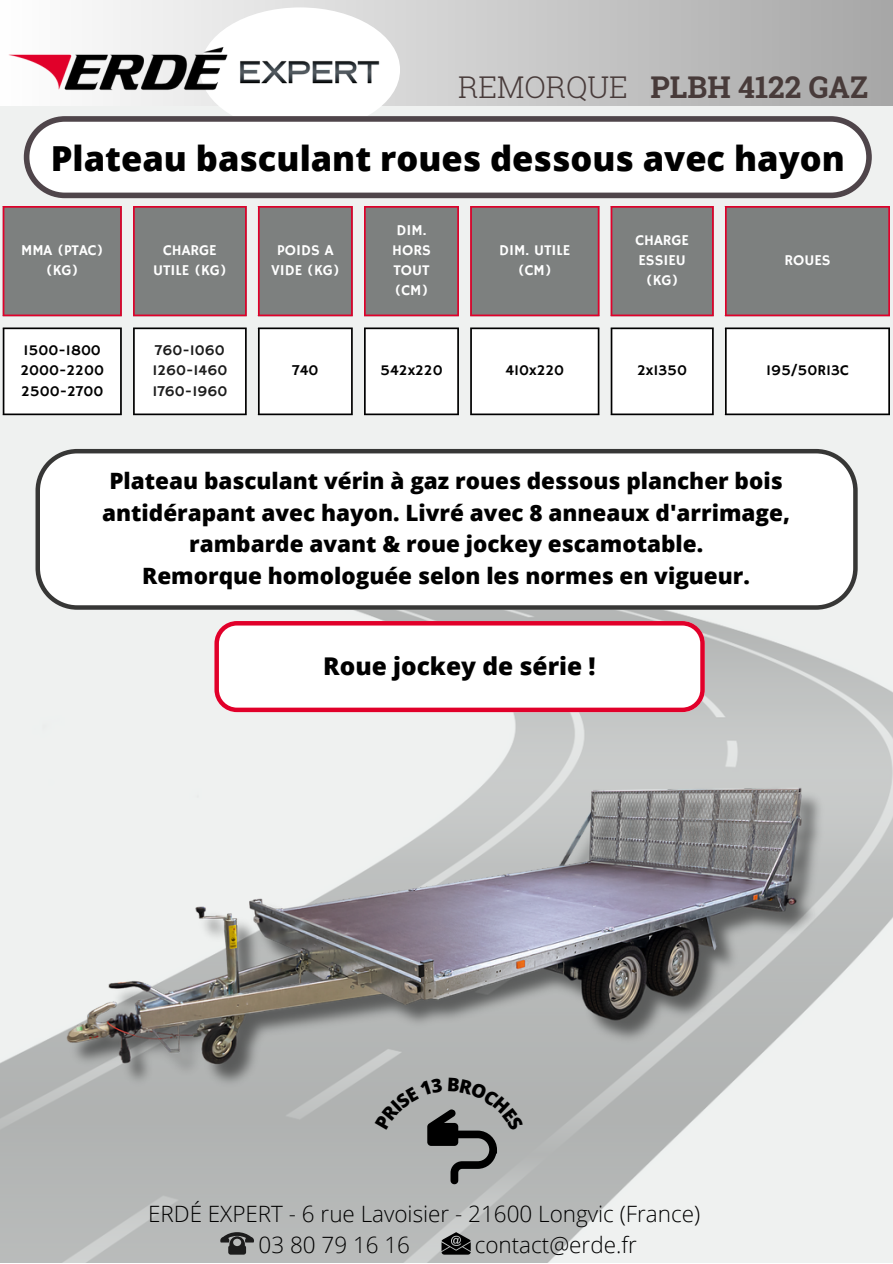
<style>
.page{position:relative;width:893px;height:1264px;background:#fff}
.page>*{position:absolute;margin:0;border:0;box-sizing:border-box;transform-origin:0 0}
.t1{font:800 34.5px "Open Sans";color:#000}
.t2{font:700 30px "Roboto Slab";color:#483b3a}
.t3{font:300 30px "Roboto Slab";color:#483b3a}
.t4{font:800 24.45px "Open Sans";color:#000}
.t5{font:800 22.5px/31.5px "Open Sans";color:#000;text-align:center}
.t6{font:300 22.5px "Open Sans";color:#000}
.t7{font:15px/20.2px "Hammersmith One";color:#fff;text-align:center}
.t8{font:15px/20.2px "Hammersmith One";color:#000}
.t9{font:15px/20.2px "Hammersmith One";color:#1c1c1c}
</style>
<div class="page">
<img style="left:0;top:106px;width:892px;height:1156px">
<div style="left:0;top:0;width:892px;height:106px;background:linear-gradient(to right,#fefefe,#a7a7a7)"></div>
<div style="left:200px;top:7px;width:200px;height:125px;background:#fff;border-radius:50%"></div>
<svg style="left:24px;top:116px;width:847px;height:82px"></svg>
<svg style="left:4px;top:206px;width:884px;height:110px;fill:#7d807f"></svg>
<svg style="left:4px;top:327px;width:884px;height:88px"></svg>
<hr style="left:3px;top:208px;width:1px;height:106px;background:#e1002a">
<hr style="left:120px;top:208px;width:2px;height:106px;background:#e1002a">
<hr style="left:3px;top:206px;width:119px;height:2px;background:#e1002a">
<hr style="left:3px;top:314px;width:119px;height:2px;background:#e1002a">
<hr style="left:133px;top:208px;width:2px;height:106px;background:#e1002a">
<hr style="left:245px;top:208px;width:2px;height:106px;background:#e1002a">
<hr style="left:133px;top:206px;width:114px;height:2px;background:#e1002a">
<hr style="left:133px;top:314px;width:114px;height:2px;background:#e1002a">
<hr style="left:258px;top:208px;width:1px;height:106px;background:#e1002a">
<hr style="left:351px;top:208px;width:2px;height:106px;background:#e1002a">
<hr style="left:258px;top:206px;width:95px;height:2px;background:#e1002a">
<hr style="left:258px;top:314px;width:95px;height:2px;background:#e1002a">
<hr style="left:364px;top:208px;width:1px;height:106px;background:#e1002a">
<hr style="left:457px;top:208px;width:2px;height:106px;background:#e1002a">
<hr style="left:364px;top:206px;width:95px;height:2px;background:#e1002a">
<hr style="left:364px;top:314px;width:95px;height:2px;background:#e1002a">
<hr style="left:470px;top:208px;width:2px;height:106px;background:#e1002a">
<hr style="left:597px;top:208px;width:2px;height:106px;background:#e1002a">
<hr style="left:470px;top:206px;width:129px;height:2px;background:#e1002a">
<hr style="left:470px;top:314px;width:129px;height:2px;background:#e1002a">
<hr style="left:610px;top:208px;width:2px;height:106px;background:#e1002a">
<hr style="left:712px;top:208px;width:1px;height:106px;background:#e1002a">
<hr style="left:610px;top:206px;width:103px;height:2px;background:#e1002a">
<hr style="left:610px;top:314px;width:103px;height:2px;background:#e1002a">
<hr style="left:725px;top:208px;width:1px;height:106px;background:#e1002a">
<hr style="left:888px;top:208px;width:1px;height:106px;background:#e1002a">
<hr style="left:725px;top:206px;width:164px;height:2px;background:#e1002a">
<hr style="left:725px;top:314px;width:164px;height:2px;background:#e1002a">
<hr style="left:3px;top:329px;width:1px;height:84px;background:#000">
<hr style="left:120px;top:329px;width:2px;height:84px;background:#000">
<hr style="left:3px;top:327px;width:119px;height:2px;background:#000">
<hr style="left:3px;top:413px;width:119px;height:2px;background:#000">
<hr style="left:133px;top:329px;width:2px;height:84px;background:#000">
<hr style="left:245px;top:329px;width:2px;height:84px;background:#000">
<hr style="left:133px;top:327px;width:114px;height:2px;background:#000">
<hr style="left:133px;top:413px;width:114px;height:2px;background:#000">
<hr style="left:258px;top:329px;width:1px;height:84px;background:#000">
<hr style="left:351px;top:329px;width:2px;height:84px;background:#000">
<hr style="left:258px;top:327px;width:95px;height:2px;background:#000">
<hr style="left:258px;top:413px;width:95px;height:2px;background:#000">
<hr style="left:364px;top:329px;width:1px;height:84px;background:#000">
<hr style="left:457px;top:329px;width:2px;height:84px;background:#000">
<hr style="left:364px;top:327px;width:95px;height:2px;background:#000">
<hr style="left:364px;top:413px;width:95px;height:2px;background:#000">
<hr style="left:470px;top:329px;width:2px;height:84px;background:#000">
<hr style="left:597px;top:329px;width:2px;height:84px;background:#000">
<hr style="left:470px;top:327px;width:129px;height:2px;background:#000">
<hr style="left:470px;top:413px;width:129px;height:2px;background:#000">
<hr style="left:610px;top:329px;width:2px;height:84px;background:#000">
<hr style="left:712px;top:329px;width:1px;height:84px;background:#000">
<hr style="left:610px;top:327px;width:103px;height:2px;background:#000">
<hr style="left:610px;top:413px;width:103px;height:2px;background:#000">
<hr style="left:725px;top:329px;width:1px;height:84px;background:#000">
<hr style="left:888px;top:329px;width:1px;height:84px;background:#000">
<hr style="left:725px;top:327px;width:164px;height:2px;background:#000">
<hr style="left:725px;top:413px;width:164px;height:2px;background:#000">
<svg style="left:35px;top:449px;width:822px;height:160px"></svg>
<svg style="left:214px;top:621px;width:490px;height:91px"></svg>
<img style="left:0;top:42px;width:399px;height:57px">
<img style="left:38px;top:786px;width:816px;height:306px">
<svg style="left:220px;top:1232px;width:34px;height:22px"></svg>
<svg style="left:441px;top:1232px;width:29px;height:22px"></svg>
<svg style="left:375px;top:1077px;width:149px;height:107px"></svg>
<p class="t3" style="left:458px;top:66px;width:171px">REMORQUE</p>
<p class="t2" style="left:650px;top:66px;width:219px">PLBH 4122 GAZ</p>
<p class="t1" style="left:51px;top:134px;width:795px">Plateau basculant roues dessous avec hayon</p>
<p class="t7" style="left:21px;top:241px;width:84px">MMA (PTAC) (KG)</p>
<p class="t7" style="left:153px;top:241px;width:75px">CHARGE<br>UTILE (KG)</p>
<p class="t7" style="left:271px;top:241px;width:70px">POIDS A<br>VIDE (KG)</p>
<p class="t7" style="left:392px;top:220px;width:40px;text-align:left">DIM.<br>HORS<br>TOUT (CM)</p>
<p class="t7" style="left:499px;top:241px;width:73px">DIM. UTILE (CM)</p>
<p class="t7" style="left:635px;top:230px;width:55px">CHARGE<br>ESSIEU (KG)</p>
<p class="t7" style="left:784px;top:251px;width:48px">ROUES</p>
<p class="t8" style="left:20px;top:341px;width:85px">1500-1800<br>2000-2200<br>2500-2700</p>
<p class="t9" style="left:152px;top:341px;width:76px">760-1060<br>1260-1460<br>1760-1960</p>
<p class="t8" style="left:292px;top:361px;width:28px">740</p>
<p class="t8" style="left:380px;top:361px;width:64px">542x220</p>
<p class="t8" style="left:505px;top:361px;width:60px">410x220</p>
<p class="t8" style="left:637px;top:361px;width:51px">2x1350</p>
<p class="t8" style="left:766px;top:361px;width:84px">195/50R13C</p>
<p class="t5" style="left:102px;top:465px;width:689px">Plateau basculant vérin à gaz roues dessous plancher bois antidérapant avec hayon. Livré avec 8 anneaux d'arrimage, rambarde avant &amp; roue jockey escamotable.</p>
<p class="t5" style="left:142px;top:559px;width:609px">Remorque homologuée selon les normes en vigueur.</p>
<p class="t4" style="left:323px;top:649px;width:274px">Roue jockey de série !</p>
<p class="t6" style="left:148px;top:1197px;width:553px">ERDÉ EXPERT - 6 rue Lavoisier - 21600 Longvic (France)</p>
<p class="t6" style="left:258px;top:1228px;width:153px">03 80 79 16 16</p>
<p class="t6" style="left:474px;top:1228px;width:164px">contact@erde.fr</p>
</div>
